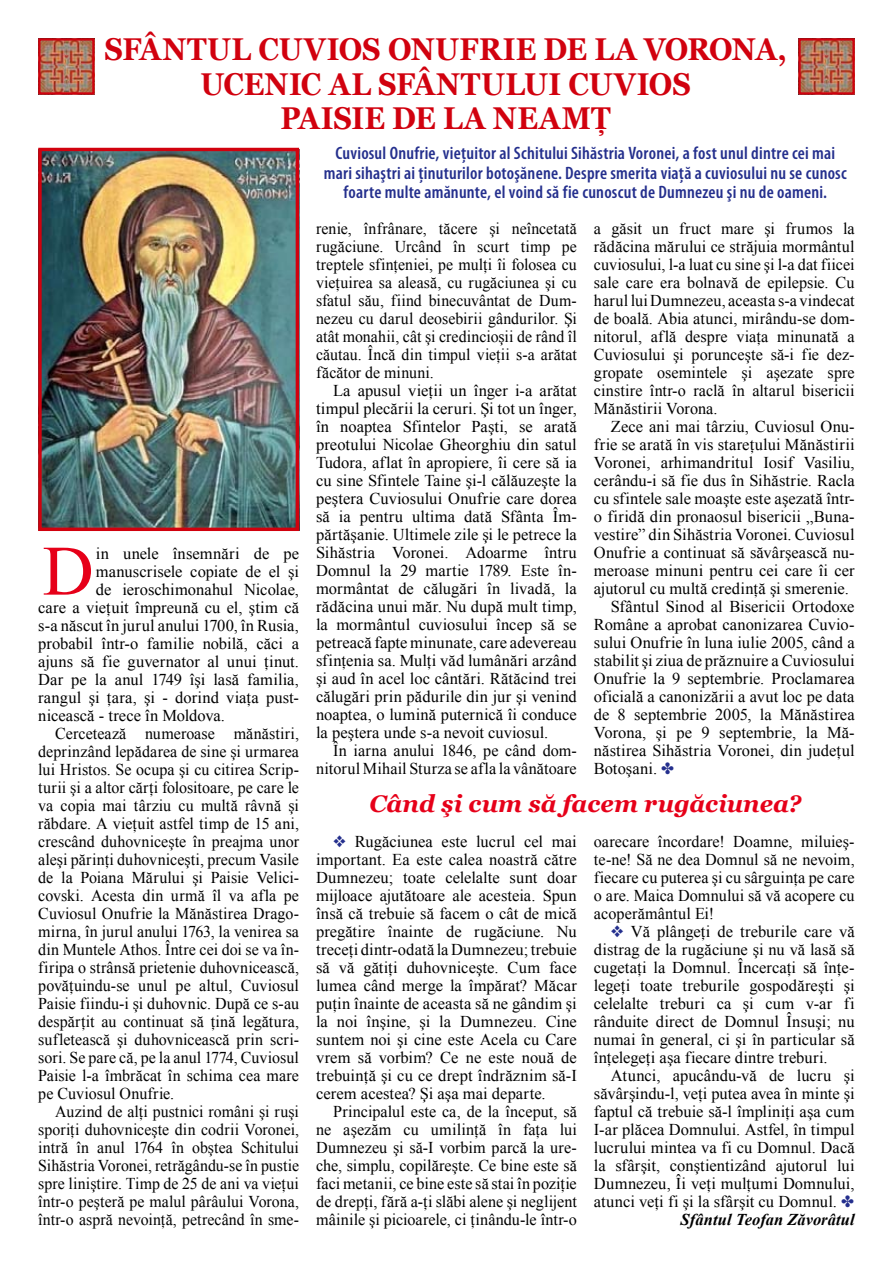
<style>
.page{position:relative;width:893px;height:1263px;background:#fff}
.page>*{position:absolute;margin:0;border:0;box-sizing:border-box;transform-origin:0 0}
.t1{font:70.8px "Times New Roman";color:#e60019}
.t2{font:700 31.5px "Georgia";letter-spacing:-.015em;color:#d1010e;scale:.91 1}
.t3{font:italic 700 24px "Georgia";color:#e60019}
.t4{font:600 condensed 18px/19.5px "Myriad Pro";letter-spacing:.015em;color:#242f8d;text-align:center}
.t5{font:16.5px/18px "Times New Roman";letter-spacing:.005em;color:#000;text-align:justify}
.t6{font:16.5px/18px "Times New Roman";letter-spacing:.005em;color:#000;text-align:justify;scale:.96 1}
.s1{color:#242f8d}
.s2{font-weight:700;font-style:italic}
</style>
<div class="page">
<img style="left:42px;top:152px;width:253px;height:375px">
<div style="left:38px;top:148px;width:261px;height:383px;border:3px solid #d1010e"></div>
<img style="left:801px;top:41px;width:51px;height:51px">
<div style="left:798px;top:38px;width:57px;height:57px;border:2px solid #d1010e"></div>
<img style="left:41px;top:41px;width:51px;height:51px">
<div style="left:38px;top:38px;width:57px;height:57px;border:2px solid #d1010e"></div>
<h2 class="t2" style="left:105px;top:31px;width:65px">SFÂNTUL</h2>
<h2 class="t2" style="left:259px;top:31px;width:96px">CUVIOS</h2>
<h2 class="t2" style="left:388px;top:31px;width:308px">ONUFRIE DE LA VORONA</h2>
<h2 class="t2" style="left:778px;top:31px;width:12px">,</h2>
<h2 class="t2" style="left:201px;top:66px;width:92px">UCENIC</h2>
<h2 class="t2" style="left:329px;top:66px;width:118px">AL SFÂNTULUI</h2>
<h2 class="t2" style="left:569px;top:66px;width:96px">CUVIOS</h2>
<h2 class="t2" style="left:281px;top:100px;width:39px">PAISI</h2>
<h2 class="t2" style="left:364px;top:100px;width:272px">E DE LA NEAMŢ</h2>
<h1 class="t1" style="left:43px;top:523px;width:53px">D</h1>
<p class="t5" style="left:96px;top:544px;width:205px">in unele însemnări de pe</p>
<p class="t5" style="left:96px;top:562px;width:205px">manuscrisele copiate de el şi</p>
<p class="t5" style="left:96px;top:580px;width:205px">de ieroschimonahul Nicolae,</p>
<p class="t5" style="left:38px;top:598px;width:262px">care a vieţuit împreună cu el, ştim că</p>
<p class="t5" style="left:38px;top:616px;width:262px">s-a născut în jurul anului 1700, în Rusia,</p>
<p class="t5" style="left:38px;top:634px;width:262px">probabil într-o familie nobilă, căci a</p>
<p class="t5" style="left:38px;top:652px;width:262px">ajuns să fie guvernator al unui ţinut.</p>
<p class="t5" style="left:38px;top:670px;width:262px">Dar pe la anul 1749 îşi lasă familia,</p>
<p class="t5" style="left:38px;top:688px;width:262px">rangul şi ţara, şi - dorind viaţa pust-</p>
<p class="t5" style="left:38px;top:706px;width:188px">nicească - trece în Moldova.</p>
<p class="t5" style="left:55px;top:724px;width:245px">Cercetează numeroase mănăstiri,</p>
<p class="t5" style="left:38px;top:742px;width:262px">deprinzând lepădarea de sine şi urmarea</p>
<p class="t5" style="left:38px;top:760px;width:262px">lui Hristos. Se ocupa şi cu citirea Scrip-</p>
<p class="t5" style="left:38px;top:778px;width:262px">turii şi a altor cărţi folositoare, pe care le</p>
<p class="t5" style="left:38px;top:796px;width:262px">va copia mai târziu cu multă râvnă şi</p>
<p class="t5" style="left:38px;top:814px;width:262px">răbdare. A vieţuit astfel timp de 15 ani,</p>
<p class="t5" style="left:38px;top:832px;width:262px">crescând duhovniceşte în preajma unor</p>
<p class="t5" style="left:38px;top:850px;width:262px">aleşi părinţi duhovniceşti, precum Vasile</p>
<p class="t5" style="left:38px;top:868px;width:262px">de la Poiana Mărului şi Paisie Velici-</p>
<p class="t5" style="left:38px;top:886px;width:262px">covski. Acesta din urmă îl va afla pe</p>
<p class="t5" style="left:38px;top:904px;width:262px">Cuviosul Onufrie la Mănăstirea Drago-</p>
<p class="t5" style="left:38px;top:922px;width:262px">mirna, în jurul anului 1763, la venirea sa</p>
<p class="t5" style="left:38px;top:940px;width:262px">din Muntele Athos. Între cei doi se va în-</p>
<p class="t5" style="left:38px;top:958px;width:262px">firipa o strânsă prietenie duhovnicească,</p>
<p class="t5" style="left:38px;top:976px;width:262px">povăţuindu-se unul pe altul, Cuviosul</p>
<p class="t5" style="left:38px;top:994px;width:262px">Paisie fiindu-i şi duhovnic. După ce s-au</p>
<p class="t5" style="left:38px;top:1012px;width:262px">despărţit au continuat să ţină legătura,</p>
<p class="t5" style="left:38px;top:1030px;width:262px">sufletească şi duhovnicească prin scri-</p>
<p class="t5" style="left:38px;top:1048px;width:262px">sori. Se pare că, pe la anul 1774, Cuviosul</p>
<p class="t5" style="left:38px;top:1066px;width:262px">Paisie l-a îmbrăcat în schima cea mare</p>
<p class="t5" style="left:38px;top:1084px;width:137px">pe Cuviosul Onufrie.</p>
<p class="t6" style="left:55px;top:1102px;width:255px">Auzind de alţi pustnici români şi ruşi</p>
<p class="t6" style="left:38px;top:1120px;width:273px">sporiţi duhovniceşte din codrii Voronei,</p>
<p class="t6" style="left:38px;top:1138px;width:273px">intră în anul 1764 în obştea Schitului</p>
<p class="t6" style="left:38px;top:1156px;width:273px">Sihăstria Voronei, retrăgându-se în pustie</p>
<p class="t6" style="left:38px;top:1174px;width:273px">spre liniştire. Timp de 25 de ani va vieţui</p>
<p class="t6" style="left:38px;top:1192px;width:273px">într-o peşteră pe malul pârâului Vorona,</p>
<p class="t6" style="left:38px;top:1210px;width:273px">într-o aspră nevoinţă, petrecând în sme-</p>
<p class="t4" style="left:324px;top:143px;width:524px">Cuviosul Onufrie, vieţuitor al Schitului Sihăstria Voronei, a fost unul dintre cei mai mari sihaştri ai ţinuturilor botoşănene. Despre smerita viaţă a cuviosului nu se cunosc foarte multe amănunte, el voind să fie cunoscut de Dumnezeu şi nu de oameni.</p>
<p class="t6" style="left:316px;top:220px;width:273px">renie, înfrânare, tăcere şi neîncetată rugăciune. Urcând în scurt timp pe treptele sfinţeniei, pe mulţi îi folosea cu vieţuirea sa aleasă, cu rugăciunea şi cu sfatul său, fiind binecuvântat de Dum&shy;nezeu cu darul deosebirii gândurilor. Şi atât monahii, cât şi credincioşii de rând îl căutau. Încă din timpul vieţii s-a arătat făcător de minuni.</p>
<p class="t5" style="left:316px;top:382px;width:262px;text-indent:17px">La apusul vieţii un înger i-a arătat timpul plecării la ceruri. Şi tot un înger, în noaptea Sfintelor Paşti, se arată preotului Nicolae Gheorghiu din satul Tudora, aflat în apropiere, îi cere să ia cu sine Sfintele Taine şi-l călăuzeşte la peştera Cuviosului Onufrie care dorea să ia pentru ultima dată Sfânta Îm&shy;părtăşanie. Ultimele zile şi le petrece la Sihăstria Voronei. Adoarme întru Domnul la 29 martie 1789. Este în&shy;mormântat de călugări în livadă, la rădăcina unui măr. Nu după mult timp, la mormântul cuviosului încep să se petreacă fapte minunate, care adevereau sfinţenia sa. Mulţi văd lumânări arzând şi aud în acel loc cântări. Rătăcind trei călugări prin pădurile din jur şi venind noaptea, o lumină puternică îi conduce la peştera unde s-a nevoit cuviosul.</p>
<p class="t5" style="left:316px;top:742px;width:262px;text-align:right">În iarna anului 1846, pe când dom&shy;nitorul Mihail Sturza se afla la vânătoare</p>
<p class="t5" style="left:594px;top:220px;width:262px">a găsit un fruct mare şi frumos la rădăcina mărului ce străjuia mormântul cuviosului, l-a luat cu sine şi l-a dat fiicei sale care era bolnavă de epilepsie. Cu harul lui Dumnezeu, aceasta s-a vindecat de boală. Abia atunci, mirându‑se dom&shy;nitorul, află despre viaţa minunată a Cuviosului şi porunceşte să-i fie dez&shy;gropate osemintele şi aşezate spre cinstire într-o raclă în altarul bisericii Mănăstirii Vorona.</p>
<p class="t5" style="left:611px;top:418px;width:245px">Zece ani mai târziu, Cuviosul Onu-</p>
<p class="t5" style="left:594px;top:436px;width:262px">frie se arată în vis stareţului Mănăstirii</p>
<p class="t5" style="left:594px;top:454px;width:262px">Voronei, arhimandritul Iosif Vasiliu,</p>
<p class="t5" style="left:594px;top:472px;width:262px">cerându-i să fie dus în Sihăstrie. Racla</p>
<p class="t5" style="left:594px;top:490px;width:262px">cu sfintele sale moaşte este aşezată într-</p>
<p class="t5" style="left:594px;top:508px;width:262px">o firidă din pronaosul bisericii „Buna-</p>
<p class="t5" style="left:594px;top:526px;width:262px">vestire” din Sihăstria Voronei. Cuviosul</p>
<p class="t5" style="left:594px;top:544px;width:262px">Onufrie a continuat să săvârşească nu-</p>
<p class="t5" style="left:594px;top:562px;width:262px">meroase minuni pentru cei care îi cer</p>
<p class="t5" style="left:594px;top:580px;width:256px">ajutorul cu multă credinţă şi smerenie.</p>
<p class="t5" style="left:611px;top:598px;width:245px">Sfântul Sinod al Bisericii Ortodoxe</p>
<p class="t5" style="left:594px;top:616px;width:262px">Române a aprobat canonizarea Cuvio-</p>
<p class="t5" style="left:594px;top:634px;width:262px">sului Onufrie în luna iulie 2005, când a</p>
<p class="t5" style="left:594px;top:652px;width:262px">stabilit şi ziua de prăznuire a Cuviosului</p>
<p class="t5" style="left:594px;top:670px;width:262px">Onufrie la 9 septembrie. Proclamarea</p>
<p class="t5" style="left:594px;top:688px;width:262px">oficială a canonizării a avut loc pe data</p>
<p class="t5" style="left:594px;top:706px;width:262px">de 8 septembrie 2005, la Mănăstirea</p>
<p class="t5" style="left:594px;top:724px;width:262px">Vorona, şi pe 9 septembrie, la Mă-</p>
<p class="t5" style="left:594px;top:742px;width:262px">năstirea Sihăstria Voronei, din judeţul</p>
<p class="t5" style="left:594px;top:760px;width:82px">Botoşani. <span class="s1">✤</span></p>
<h3 class="t3" style="left:369px;top:790px;width:434px">Când şi cum să facem rugăciunea?</h3>
<p class="t5" style="left:316px;top:832px;width:262px;text-indent:17px"><span class="s1">❖</span> Rugăciunea este lucrul cel mai important. Ea este calea noastră către Dumnezeu; toate celelalte sunt doar mijloace ajutătoare ale acesteia. Spun însă că trebuie să facem o cât de mică pregătire înainte de rugăciune. Nu treceţi dintr-odată la Dumnezeu; trebuie să vă gătiţi duhovniceşte. Cum face lumea când merge la împărat? Măcar puţin înainte de aceasta să ne gândim şi la noi înşine, şi la Dumnezeu. Cine suntem noi şi cine este Acela cu Care vrem să vorbim? Ce ne este nouă de trebuinţă şi cu ce drept îndrăznim să-I cerem acestea? Şi aşa mai departe.</p>
<p class="t5" style="left:316px;top:1102px;width:262px;text-indent:17px">Principalul este ca, de la început, să ne aşezăm cu umilinţă în faţa lui Dumnezeu şi să-I vorbim parcă la ure&shy;che, simplu, copilăreşte. Ce bine este să faci metanii, ce bine este să stai în poziţie de drepţi, fără a-ţi slăbi alene şi neglijent mâinile şi picioarele, ci ţinându-le într-o</p>
<p class="t5" style="left:594px;top:832px;width:262px">oarecare încordare! Doamne, miluieş&shy;te-ne! Să ne dea Domnul să ne nevoim, fiecare cu puterea şi cu sârguinţa pe care o are. Maica Domnului să vă acopere cu acoperământul Ei!</p>
<p class="t5" style="left:594px;top:922px;width:262px;text-indent:17px"><span class="s1">❖</span> Vă plângeţi de treburile care vă distrag de la rugăciune şi nu vă lasă să cugetaţi la Domnul. Încercaţi să înţe&shy;legeţi toate treburile gospodăreşti şi celelalte treburi ca şi cum v-ar fi rânduite direct de Domnul Însuşi; nu numai în general, ci şi în particular să înţelegeţi aşa fiecare dintre treburi.</p>
<p class="t5" style="left:594px;top:1066px;width:262px;text-align:right">Atunci, apucându-vă de lucru şi săvârşindu-l, veţi putea avea în minte şi faptul că trebuie să-l împliniţi aşa cum I-ar plăcea Domnului. Astfel, în timpul lucrului mintea va fi cu Domnul. Dacă la sfârşit, conştientizând ajutorul lui Dumnezeu, Îi veţi mulţumi Domnului, atunci veţi fi şi la sfârşit cu Domnul. <span class="s1">✤ </span><span class="s2">Sfântul Teofan Zăvorâtul</span></p>
</div>
